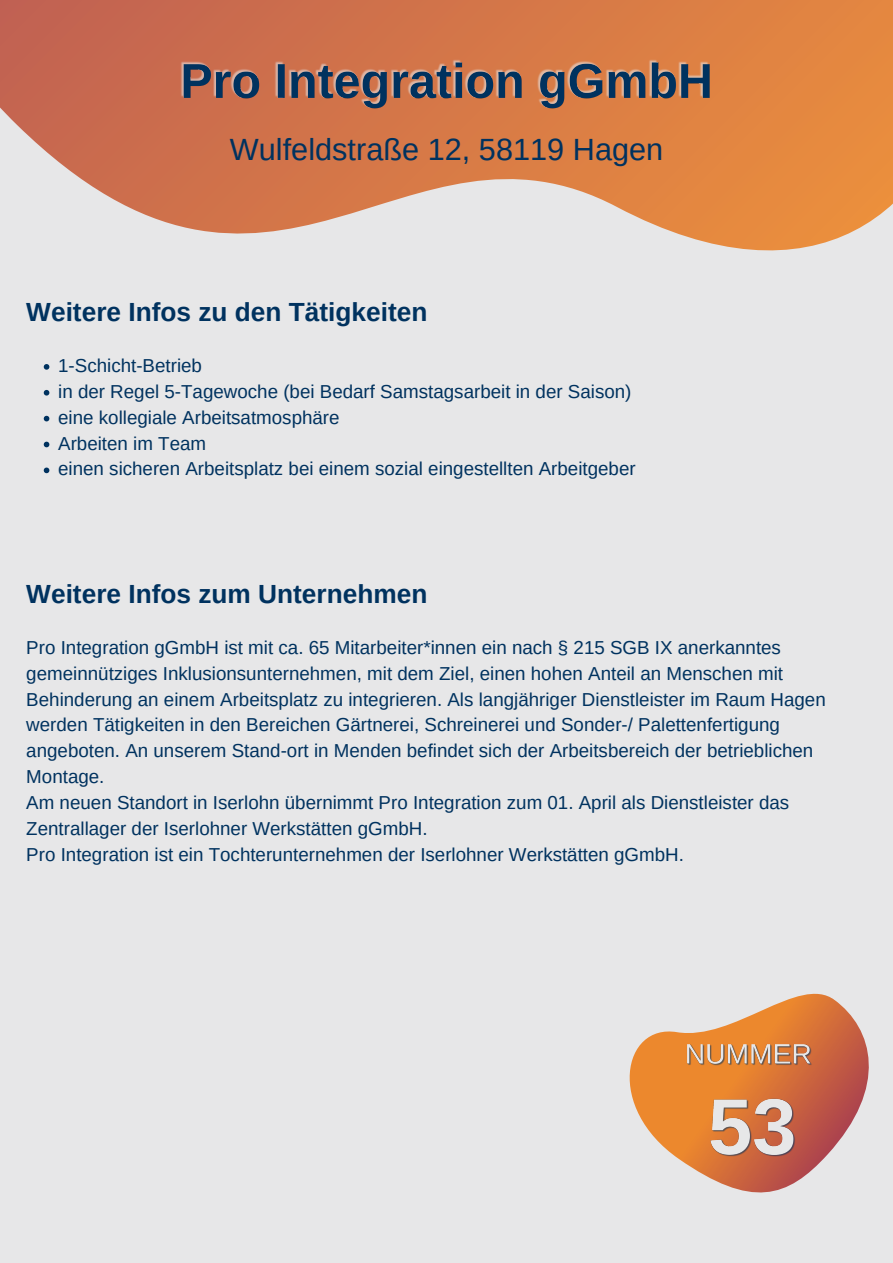
<style>
.page{position:relative;width:893px;height:1263px;background:#e7e7e8}
.page>*{position:absolute;margin:0;border:0;box-sizing:border-box;transform-origin:0 0}
.t1{font:30.67px "Arimo";color:#00325f}
.t2{font:700 26.25px "Arimo";color:#00325f}
.t3{font:18.75px/25.9px "Arimo";color:#00325f}
</style>
<div class="page">
<svg style="left:0;top:0;width:893px;height:474px"></svg>
<svg style="left:629px;top:993px;width:240px;height:200px"></svg>
<img style="left:176px;top:50px;width:537px;height:59px">
<img style="left:684px;top:1038px;width:138px;height:136px">
<svg style="left:44px;top:364px;width:5px;height:6px"></svg>
<svg style="left:44px;top:390px;width:5px;height:6px"></svg>
<svg style="left:44px;top:416px;width:5px;height:5px"></svg>
<svg style="left:44px;top:442px;width:5px;height:5px"></svg>
<svg style="left:44px;top:468px;width:5px;height:5px"></svg>
<h1 class="t1" style="left:230px;top:132px;width:435px">Wulfeldstraße 12, 58119 Hagen</h1>
<h2 class="t2" style="left:26px;top:297px;width:402px">Weitere Infos zu den Tätigkeiten</h2>
<p class="t3" style="left:58px;top:352px;width:579px">1-Schicht-Betrieb<br>in der Regel 5-Tagewoche (bei Bedarf Samstagsarbeit in der Saison) eine kollegiale Arbeitsatmosphäre<br>Arbeiten im Team<br>einen sicheren Arbeitsplatz bei einem sozial eingestellten Arbeitgeber</p>
<h2 class="t2" style="left:26px;top:579px;width:402px">Weitere Infos zum Unternehmen</h2>
<p class="t3" style="left:26px;top:634px;width:801px">Pro Integration gGmbH ist mit ca. 65 Mitarbeiter*innen ein nach § 215 SGB IX anerkanntes gemeinnütziges Inklusionsunternehmen, mit dem Ziel, einen hohen Anteil an Menschen mit Behinderung an einem Arbeitsplatz zu integrieren. Als langjähriger Dienstleister im Raum Hagen werden Tätigkeiten in den Bereichen Gärtnerei, Schreinerei und Sonder-/ Palettenfertigung angeboten. An unserem Stand-ort in Menden befindet sich der Arbeitsbereich der betrieblichen Montage.<br>Am neuen Standort in Iserlohn übernimmt Pro Integration zum 01. April als Dienstleister das Zentrallager der Iserlohner Werkstätten gGmbH.<br>Pro Integration ist ein Tochterunternehmen der Iserlohner Werkstätten gGmbH.</p>
</div>
